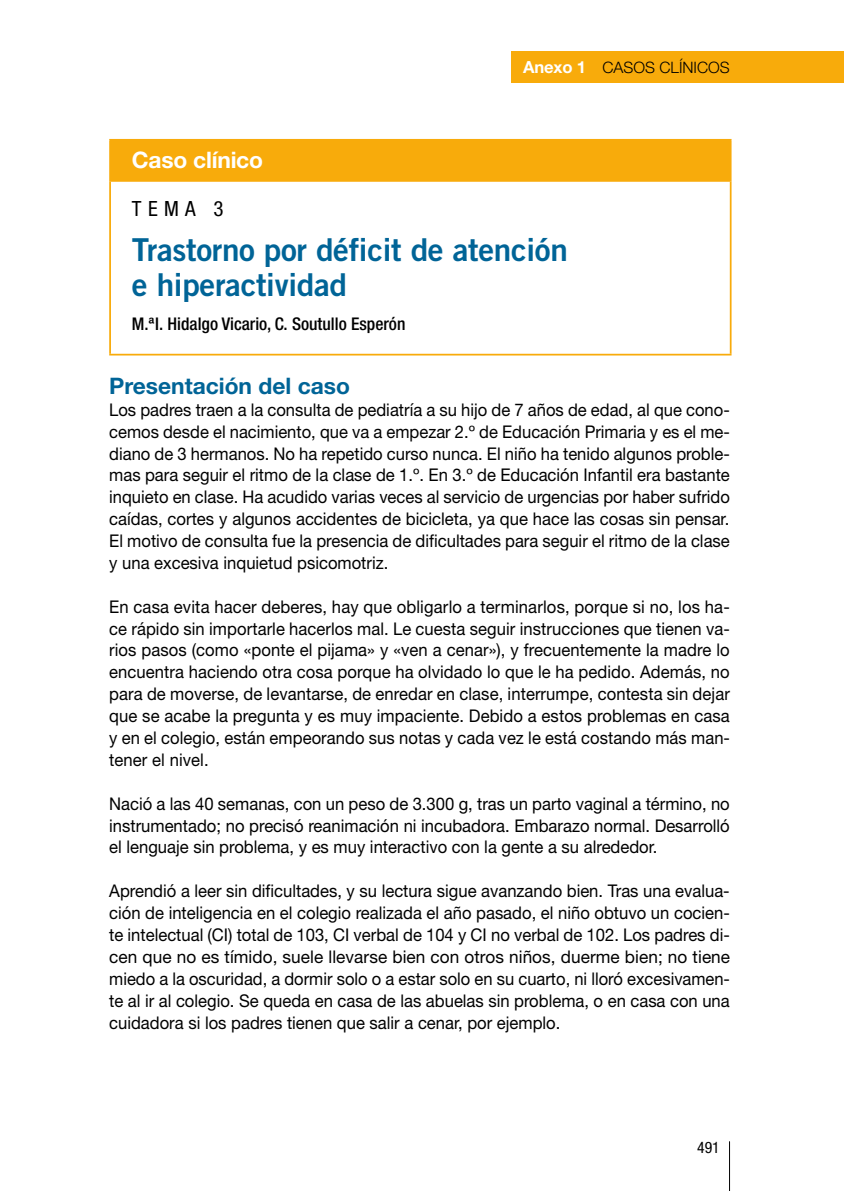
<style>
.page{position:relative;width:844px;height:1191px;background:#fff}
.page>*{position:absolute;margin:0;border:0;box-sizing:border-box;transform-origin:0 0}
.t1{font:31.5px/35px "Trade Gothic LT Std Bd 2";letter-spacing:-.01em;color:#006497}
.t2{font:700 22.75px "Helvetica Neue LT Std";color:#006497}
.t3{font:700 22.75px "Helvetica Neue LT Std";letter-spacing:-.01em;color:#fff}
.t4{font:condensed 21px "Helvetica Neue LT Std";color:#000}
.t5{font:17.5px/21.9px "Helvetica Neue LT Std";color:#000;text-align:justify;scale:.95 1}
.t6{font:500 condensed 17.5px "Helvetica Neue LT Std";color:#000}
.t7{font:300 15.75px "Helvetica Neue LT Std";color:#000}
.t8{font:condensed 15.75px "Helvetica Neue LT Std";color:#000}
.s1{font-weight:700;font-size:16.62px;color:#fff}
</style>
<div class="page">
<hr style="left:729px;top:1141px;width:1px;height:50px;background:#000">
<div style="left:511px;top:51px;width:332px;height:31px;background:#f8ab0b"></div>
<div style="left:110px;top:140px;width:620px;height:41px;background:#f8ab0b"></div>
<hr style="left:109px;top:139px;width:622px;height:2px;background:#f8ab0b">
<hr style="left:109px;top:141px;width:2px;height:39px;background:#f8ab0b">
<hr style="left:729px;top:141px;width:2px;height:39px;background:#f8ab0b">
<hr style="left:109px;top:180px;width:622px;height:2px;background:#f8ab0b">
<hr style="left:109px;top:182px;width:2px;height:172px;background:#f8ab0b">
<hr style="left:729px;top:182px;width:2px;height:172px;background:#f8ab0b">
<hr style="left:109px;top:354px;width:622px;height:1px;background:#f8ab0b">
<p class="t7" style="left:523px;top:57px;width:208px"><span class="s1">Anexo 1</span> CASOS CLÍNICOS</p>
<h2 class="t3" style="left:132px;top:146px;width:132px">Caso clínico</h2>
<p class="t4" style="left:132px;top:196px;width:93px">TEMA 3</p>
<h1 class="t1" style="left:132px;top:231px;width:437px">Trastorno por déficit de atención e hiperactividad</h1>
<p class="t6" style="left:132px;top:313px;width:275px">M.ªI. Hidalgo Vicario, C. Soutullo Esperón</p>
<h2 class="t2" style="left:109px;top:372px;width:242px">Presentación del caso</h2>
<p class="t5" style="left:109px;top:398px;width:654px">Los padres traen a la consulta de pediatría a su hijo de 7 años de edad, al que cono&shy;cemos desde el nacimiento, que va a empezar 2.º de Educación Primaria y es el me&shy;diano de 3 hermanos. No ha repetido curso nunca. El niño ha tenido algunos proble&shy;mas para seguir el ritmo de la clase de 1.º. En 3.º de Educación Infantil era bastante inquieto en clase. Ha acudido varias veces al servicio de urgencias por haber sufrido caídas, cortes y algunos accidentes de bicicleta, ya que hace las cosas sin pensar.<br>El motivo de consulta fue la presencia de dificultades para seguir el ritmo de la clase y una excesiva inquietud psicomotriz.</p>
<p class="t5" style="left:109px;top:595px;width:654px">En casa evita hacer deberes, hay que obligarlo a terminarlos, porque si no, los ha&shy;ce rápido sin importarle hacerlos mal. Le cuesta seguir instrucciones que tienen va&shy;rios pasos (como «ponte el pijama» y «ven a cenar»), y frecuentemente la madre lo encuentra haciendo otra cosa porque ha olvidado lo que le ha pedido. Además, no para de moverse, de levantarse, de enredar en clase, interrumpe, contesta sin dejar que se acabe la pregunta y es muy impaciente. Debido a estos problemas en casa y en el colegio, están empeorando sus notas y cada vez le está costando más man&shy;tener el nivel.</p>
<p class="t5" style="left:109px;top:792px;width:654px">Nació a las 40 semanas, con un peso de 3.300 g, tras un parto vaginal a término, no instrumentado; no precisó reanimación ni incubadora. Embarazo normal. Desarrolló el lenguaje sin problema, y es muy interactivo con la gente a su alrededor.</p>
<p class="t5" style="left:109px;top:879px;width:655px">Aprendió a leer sin dificultades, y su lectura sigue avanzando bien. Tras una evalua&shy;ción de inteligencia en el colegio realizada el año pasado, el niño obtuvo un cocien&shy;te intelectual (CI) total de 103, CI verbal de 104 y CI no verbal de 102. Los padres di&shy;cen que no es tímido, suele llevarse bien con otros niños, duerme bien; no tiene miedo a la oscuridad, a dormir solo o a estar solo en su cuarto, ni lloró excesivamen&shy;te al ir al colegio. Se queda en casa de las abuelas sin problema, o en casa con una cuidadora si los padres tienen que salir a cenar, por ejemplo.</p>
<p class="t8" style="left:697px;top:1138px;width:24px">491</p>
</div>
